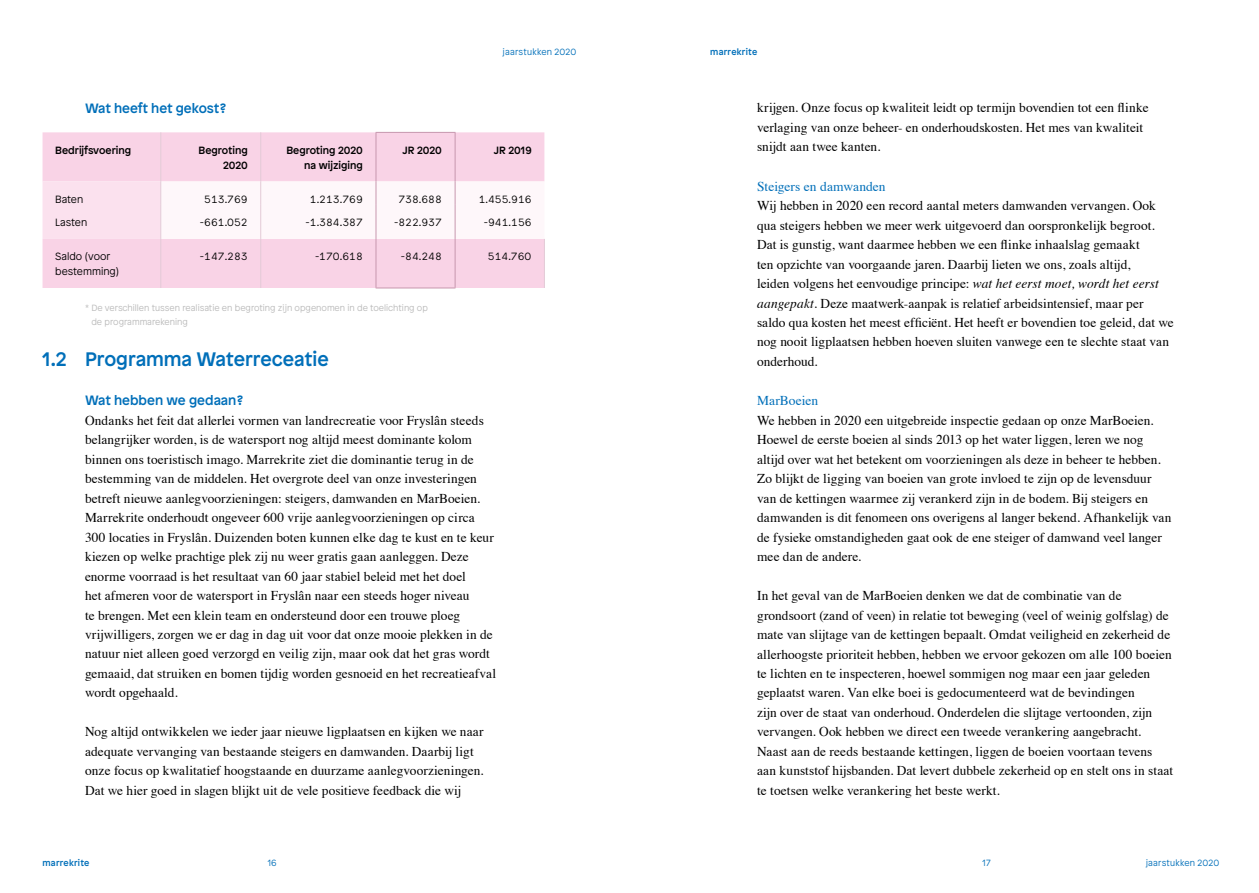
<style>
.page{position:relative;width:1259px;height:893px;background:#fff}
.page>*{position:absolute;margin:0;border:0;box-sizing:border-box;transform-origin:0 0}
.t1{font:500 19.5px "Patron";color:#006fb9}
.t2{font:13.5px/19.5px "Times";color:#000}
.t3{font:500 13.5px "Patron";color:#006fb9}
.t4{font:13.5px "Times";color:#006fb9}
.t5{font:300 10.5px/15px "Patron";color:#000}
.t6{font:500 10.5px/15px "Patron";color:#000;text-align:right}
.t7{font:300 9px/13.5px "Patron";color:#bababa}
.t8{font:300 9px "Patron";letter-spacing:.025em;color:#006fb9}
.t9{font:500 9px "Patron";letter-spacing:.02em;color:#006fb9}
.s1{font-style:italic}
</style>
<div class="page">
<div style="left:43px;top:239px;width:501px;height:49px;background:#f9d3e6"></div>
<hr style="left:160px;top:239px;width:1px;height:49px;background:#e3cad7">
<hr style="left:260px;top:239px;width:1px;height:49px;background:#e3cad7">
<hr style="left:544px;top:239px;width:1px;height:49px;background:#e3cad7">
<svg style="left:43px;top:132px;width:501px;height:107px"></svg>
<hr style="left:375px;top:205px;width:1px;height:34px;background:#c797ae">
<hr style="left:455px;top:205px;width:1px;height:34px;background:#c797ae">
<hr style="left:375px;top:239px;width:1px;height:49px;background:#c797ae">
<hr style="left:455px;top:239px;width:1px;height:49px;background:#c797ae">
<hr style="left:375px;top:288px;width:80px;height:1px;background:#c797ae">
<p class="t8" style="left:503px;top:45px;width:75px">jaarstukken 2020</p>
<p class="t3" style="left:85px;top:97px;width:143px">Wat heeft het gekost?</p>
<p class="t6" style="left:55px;top:142px;width:77px">Bedrijfsvoering</p>
<p class="t6" style="left:199px;top:142px;width:51px">Begroting<br>2020</p>
<p class="t6" style="left:286px;top:142px;width:78px">Begroting 2020 na wijziging</p>
<p class="t6" style="left:402px;top:142px;width:41px">JR 2020</p>
<p class="t6" style="left:494px;top:142px;width:39px">JR 2019</p>
<p class="t5" style="left:55px;top:191px;width:29px">Baten</p>
<p class="t5" style="left:204px;top:191px;width:45px">513.769</p>
<p class="t5" style="left:310px;top:191px;width:54px">1.213.769</p>
<p class="t5" style="left:398px;top:191px;width:45px">738.688</p>
<p class="t5" style="left:479px;top:191px;width:54px">1.455.916</p>
<p class="t5" style="left:55px;top:214px;width:33px">Lasten</p>
<p class="t5" style="left:200px;top:214px;width:49px">-661.052</p>
<p class="t5" style="left:306px;top:214px;width:59px">-1.384.387</p>
<p class="t5" style="left:394px;top:214px;width:49px">-822.937</p>
<p class="t5" style="left:484px;top:214px;width:49px">-941.156</p>
<p class="t5" style="left:55px;top:248px;width:65px">Saldo (voor bestemming)</p>
<p class="t5" style="left:200px;top:248px;width:49px">-147.283</p>
<p class="t5" style="left:315px;top:248px;width:49px">-170.618</p>
<p class="t5" style="left:401px;top:248px;width:43px">-84.248</p>
<p class="t5" style="left:488px;top:248px;width:45px">514.760</p>
<p class="t7" style="left:91px;top:301px;width:338px;text-indent:-6px">* De verschillen tussen realisatie en begroting zijn opgenomen in de toelichting op de programmarekening</p>
<h1 class="t1" style="left:43px;top:344px;width:288px">1.2 Programma Waterreceatie</h1>
<p class="t3" style="left:85px;top:390px;width:160px">Wat hebben we gedaan?</p>
<p class="t2" style="left:85px;top:409px;width:412px">Ondanks het feit dat allerlei vormen van landrecreatie voor Fryslân steeds belangrijker worden, is de watersport nog altijd meest dominante kolom binnen ons toeristisch imago. Marrekrite ziet die dominantie terug in de bestemming van de middelen. Het overgrote deel van onze investeringen betreft nieuwe aanlegvoorzieningen: steigers, damwanden en MarBoeien.<br>Marrekrite onderhoudt ongeveer 600 vrije aanlegvoorzieningen op circa 300 locaties in Fryslân. Duizenden boten kunnen elke dag te kust en te keur kiezen op welke prachtige plek zij nu weer gratis gaan aanleggen. Deze enorme voorraad is het resultaat van 60 jaar stabiel beleid met het doel<br>het afmeren voor de watersport in Fryslân naar een steeds hoger niveau<br>te brengen. Met een klein team en ondersteund door een trouwe ploeg vrijwilligers, zorgen we er dag in dag uit voor dat onze mooie plekken in de natuur niet alleen goed verzorgd en veilig zijn, maar ook dat het gras wordt gemaaid, dat struiken en bomen tijdig worden gesnoeid en het recreatieafval wordt opgehaald.</p>
<p class="t2" style="left:85px;top:721px;width:400px">Nog altijd ontwikkelen we ieder jaar nieuwe ligplaatsen en kijken we naar adequate vervanging van bestaande steigers en damwanden. Daarbij ligt onze focus op kwalitatief hoogstaande en duurzame aanlegvoorzieningen.<br>Dat we hier goed in slagen blijkt uit de vele positieve feedback die wij</p>
<p class="t9" style="left:710px;top:44px;width:48px">marrekrite</p>
<p class="t2" style="left:757px;top:97px;width:393px">krijgen. Onze focus op kwaliteit leidt op termijn bovendien tot een flinke verlaging van onze beheer- en onderhoudskosten. Het mes van kwaliteit snijdt aan twee kanten.</p>
<p class="t4" style="left:757px;top:173px;width:130px">Steigers en damwanden</p>
<p class="t2" style="left:757px;top:195px;width:418px">Wij hebben in 2020 een record aantal meters damwanden vervangen. Ook qua steigers hebben we meer werk uitgevoerd dan oorspronkelijk begroot.<br>Dat is gunstig, want daarmee hebben we een flinke inhaalslag gemaakt<br>ten opzichte van voorgaande jaren. Daarbij lieten we ons, zoals altijd,<br>leiden volgens het eenvoudige principe: <span class="s1">wat het eerst moet, wordt het eerst aangepakt.</span> Deze maatwerk-aanpak is relatief arbeidsintensief, maar per saldo qua kosten het meest efficiënt. Het heeft er bovendien toe geleid, dat we nog nooit ligplaatsen hebben hoeven sluiten vanwege een te slechte staat van onderhoud.</p>
<p class="t4" style="left:757px;top:388px;width:63px">MarBoeien</p>
<p class="t2" style="left:757px;top:409px;width:416px">We hebben in 2020 een uitgebreide inspectie gedaan op onze MarBoeien.<br>Hoewel de eerste boeien al sinds 2013 op het water liggen, leren we nog altijd over wat het betekent om voorzieningen als deze in beheer te hebben.<br>Zo blijkt de ligging van boeien van grote invloed te zijn op de levensduur van de kettingen waarmee zij verankerd zijn in de bodem. Bij steigers en damwanden is dit fenomeen ons overigens al langer bekend. Afhankelijk van de fysieke omstandigheden gaat ook de ene steiger of damwand veel langer mee dan de andere.</p>
<p class="t2" style="left:757px;top:585px;width:417px">In het geval van de MarBoeien denken we dat de combinatie van de grondsoort (zand of veen) in relatie tot beweging (veel of weinig golfslag) de mate van slijtage van de kettingen bepaalt. Omdat veiligheid en zekerheid de allerhoogste prioriteit hebben, hebben we ervoor gekozen om alle 100 boeien te lichten en te inspecteren, hoewel sommigen nog maar een jaar geleden geplaatst waren. Van elke boei is gedocumenteerd wat de bevindingen<br>zijn over de staat van onderhoud. Onderdelen die slijtage vertoonden, zijn vervangen. Ook hebben we direct een tweede verankering aangebracht.<br>Naast aan de reeds bestaande kettingen, liggen de boeien voortaan tevens aan kunststof hijsbanden. Dat levert dubbele zekerheid op en stelt ons in staat te toetsen welke verankering het beste werkt.</p>
<p class="t9" style="left:43px;top:856px;width:48px">marrekrite</p>
<p class="t8" style="left:268px;top:856px;width:11px">16</p>
<p class="t8" style="left:982px;top:856px;width:10px">17</p>
<p class="t8" style="left:1146px;top:856px;width:75px">jaarstukken 2020</p>
</div>
